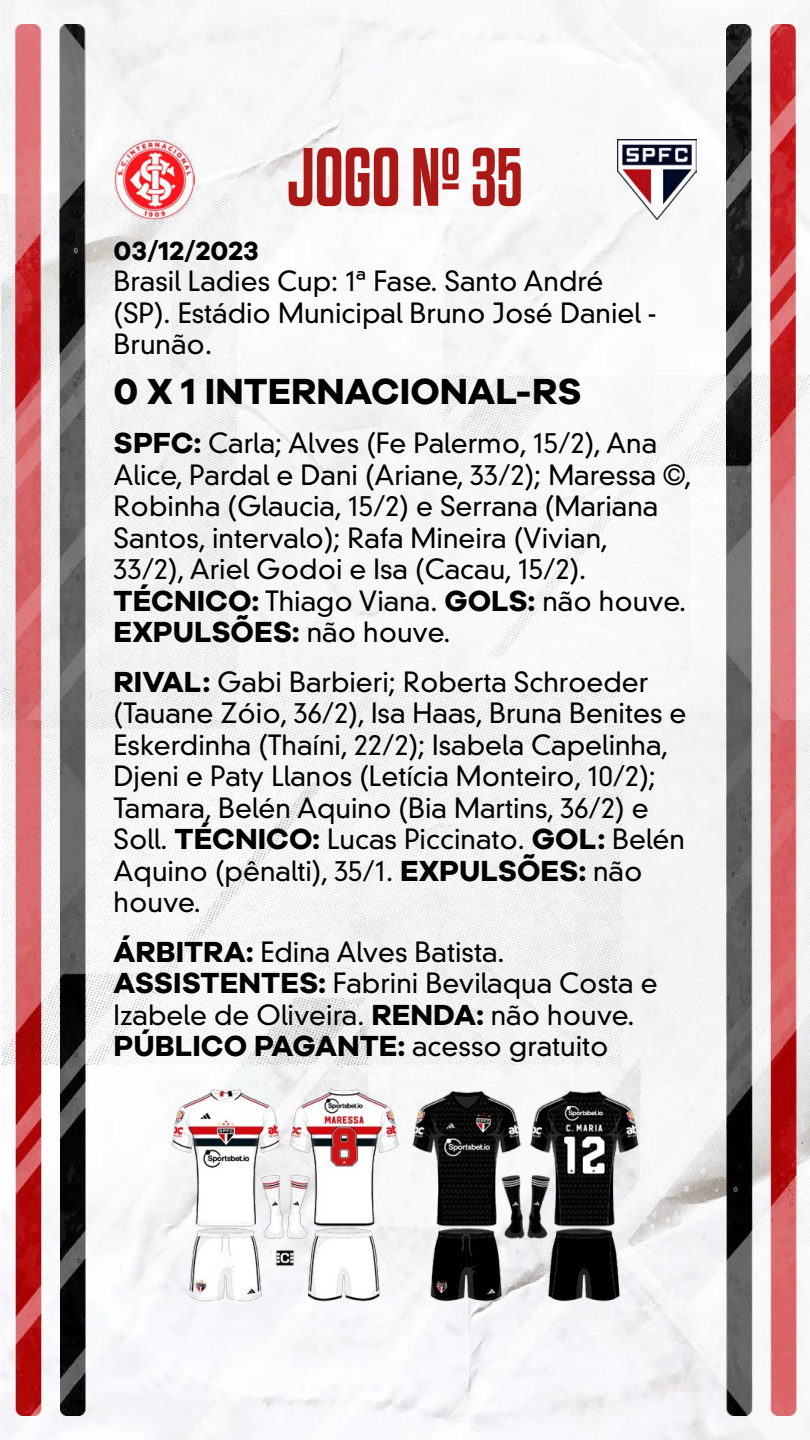
<style>
.page{position:relative;width:810px;height:1440px;background:#fff}
.page>*{position:absolute;margin:0;border:0;box-sizing:border-box;transform-origin:0 0}
.t1{font:700 82.5px "Dharma Gothic E";color:#ab1916;scale:.94 1}
.t2{font:700 37.5px "Galano Grotesque";color:#000}
.t3{font:700 30px "Galano Grotesque";color:#000}
.t4{font:300 27px/31.5px "DIN Neuzeit Grotesk Std";color:#000}
.t5{font:700 27px "Galano Grotesque";color:#000}
.s1{font-family:"Galano Grotesque";font-weight:700;font-size:30px}
.s2{font-family:"DIN Neuzeit Grotesk Std";font-weight:300;font-size:27px}
</style>
<div class="page">
<img style="left:0;top:0;width:810px;height:1440px">
<img style="left:617px;top:140px;width:79px;height:79px">
<img style="left:165px;top:1083px;width:481px;height:223px">
<img style="left:114px;top:140px;width:80px;height:79px">
<h1 class="t1" style="left:288px;top:135px;width:251px">JOGO Nº 35</h1>
<p class="t5" style="left:114px;top:234px;width:147px">03/12/2023</p>
<p class="t4" style="left:114px;top:266px;width:544px">Brasil Ladies Cup: 1ª Fase. Santo André (SP). Estádio Municipal Bruno José Daniel -<br>Brunão.</p>
<h2 class="t2" style="left:114px;top:368px;width:469px">0 X 1 INTERNACIONAL-RS</h2>
<p class="t4" style="left:114px;top:428px;width:580px"><span class="s1">SPFC:</span> Carla; Alves (Fe Palermo, 15/2), Ana Alice, Pardal e Dani (Ariane, 33/2); Maressa ©, Robinha (Glaucia, 15/2) e Serrana (Mariana Santos, intervalo); Rafa Mineira (Vivian,<br>33/2), Ariel Godoi e Isa (Cacau, 15/2).<br><span class="s1">TÉCNICO:</span> Thiago Viana. <span class="s1">GOLS:</span> não houve.</p>
<p class="t3" style="left:114px;top:614px;width:338px">EXPULSÕES: <span class="s2">não houve.</span></p>
<p class="t4" style="left:114px;top:666px;width:575px"><span class="s1">RIVAL:</span> Gabi Barbieri; Roberta Schroeder (Tauane Zóio, 36/2), Isa Haas, Bruna Benites e Eskerdinha (Thaíni, 22/2); Isabela Capelinha, Djeni e Paty Llanos (Letícia Monteiro, 10/2); Tamara, Belén Aquino (Bia Martins, 36/2) e Soll. <span class="s1">TÉCNICO:</span> Lucas Piccinato. <span class="s1">GOL:</span> Belén Aquino (pênalti), 35/1. <span class="s1">EXPULSÕES:</span> não houve.</p>
<p class="t4" style="left:114px;top:936px;width:546px"><span class="s1">ÁRBITRA:</span> Edina Alves Batista.<br><span class="s1">ASSISTENTES:</span> Fabrini Bevilaqua Costa e<br>Izabele de Oliveira. <span class="s1">RENDA:</span> não houve.</p>
<p class="t3" style="left:114px;top:1028px;width:497px">PÚBLICO PAGANTE: <span class="s2">acesso gratuito</span></p>
</div>
